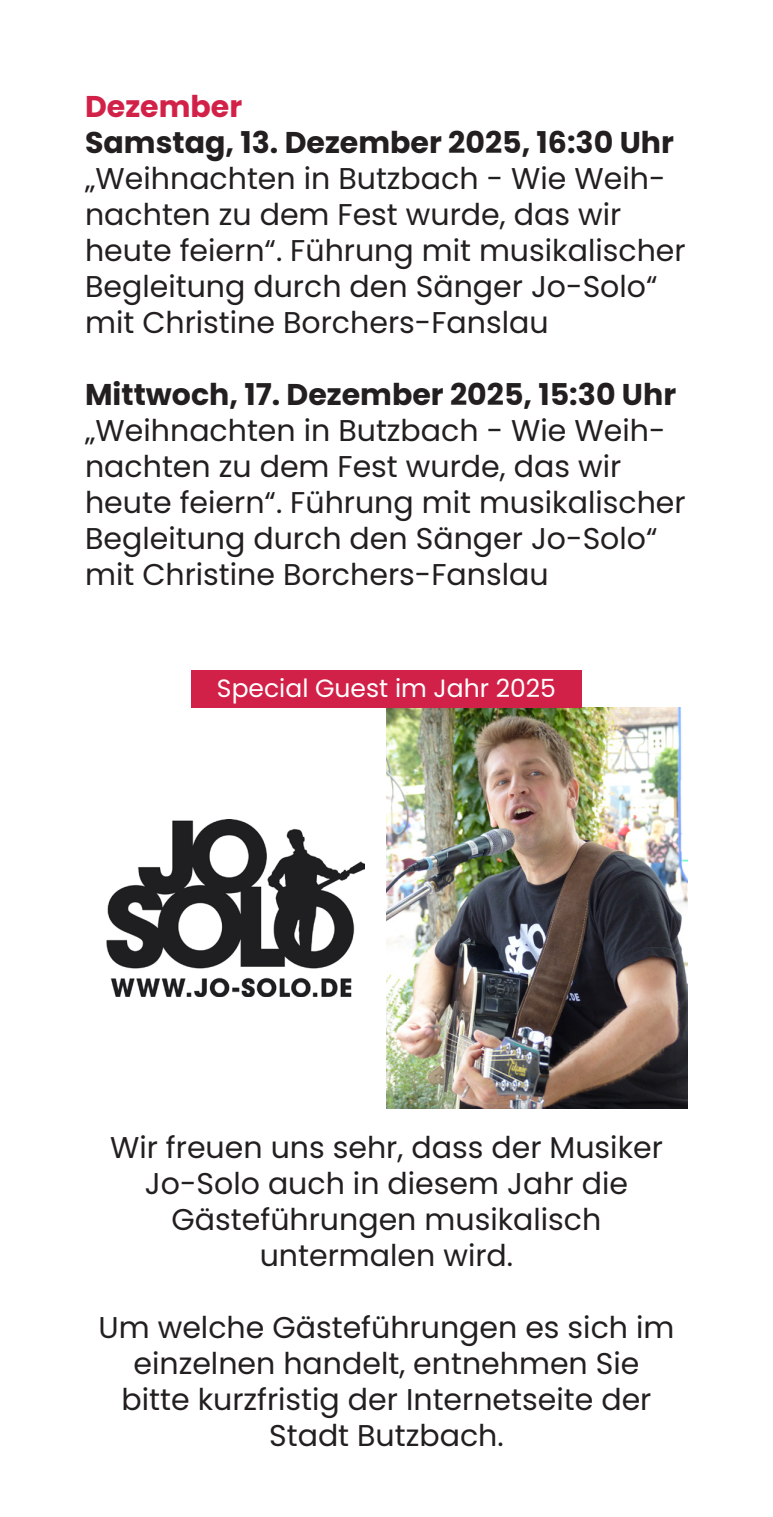
<style>
.page{position:relative;width:773px;height:1517px;background:#fff}
.page>*{position:absolute;margin:0;border:0;box-sizing:border-box;transform-origin:0 0}
.t1{font:30px/36px "Poppins";color:#231f20}
.t2{font:700 30px "Poppins";color:#231f20}
.t3{font:700 30px "Poppins";color:#d22148}
.t4{font:25px "Poppins";color:#fff}
</style>
<div class="page">
<img style="left:386px;top:707px;width:301px;height:401px">
<img style="left:106px;top:819px;width:258px;height:177px">
<div style="left:191px;top:671px;width:390px;height:37px;background:#d22148"></div>
<p class="t3" style="left:85px;top:89px;width:159px">Dezember</p>
<p class="t2" style="left:85px;top:125px;width:590px">Samstag, 13. Dezember 2025, 16:30 Uhr</p>
<p class="t1" style="left:85px;top:160px;width:602px">„Weihnachten in Butzbach - Wie Weih&shy;nachten zu dem Fest wurde, das wir heute feiern“. Führung mit musikalischer Begleitung durch den Sänger Jo-Solo“ mit Christine Borchers-Fanslau</p>
<p class="t2" style="left:85px;top:377px;width:592px">Mittwoch, 17. Dezember 2025, 15:30 Uhr</p>
<p class="t1" style="left:85px;top:412px;width:602px">„Weihnachten in Butzbach - Wie Weih&shy;nachten zu dem Fest wurde, das wir heute feiern“. Führung mit musikalischer Begleitung durch den Sänger Jo-Solo“ mit Christine Borchers-Fanslau</p>
<p class="t4" style="left:217px;top:674px;width:340px">Special Guest im Jahr 2025</p>
<p class="t1" style="left:110px;top:1129px;width:554px;text-align:center">Wir freuen uns sehr, dass der Musiker<br>Jo-Solo auch in diesem Jahr die<br>Gästeführungen musikalisch untermalen wird.</p>
<p class="t1" style="left:98px;top:1309px;width:577px;text-align:center">Um welche Gästeführungen es sich im einzelnen handelt, entnehmen Sie bitte kurzfristig der Internetseite der<br>Stadt Butzbach.</p>
</div>
